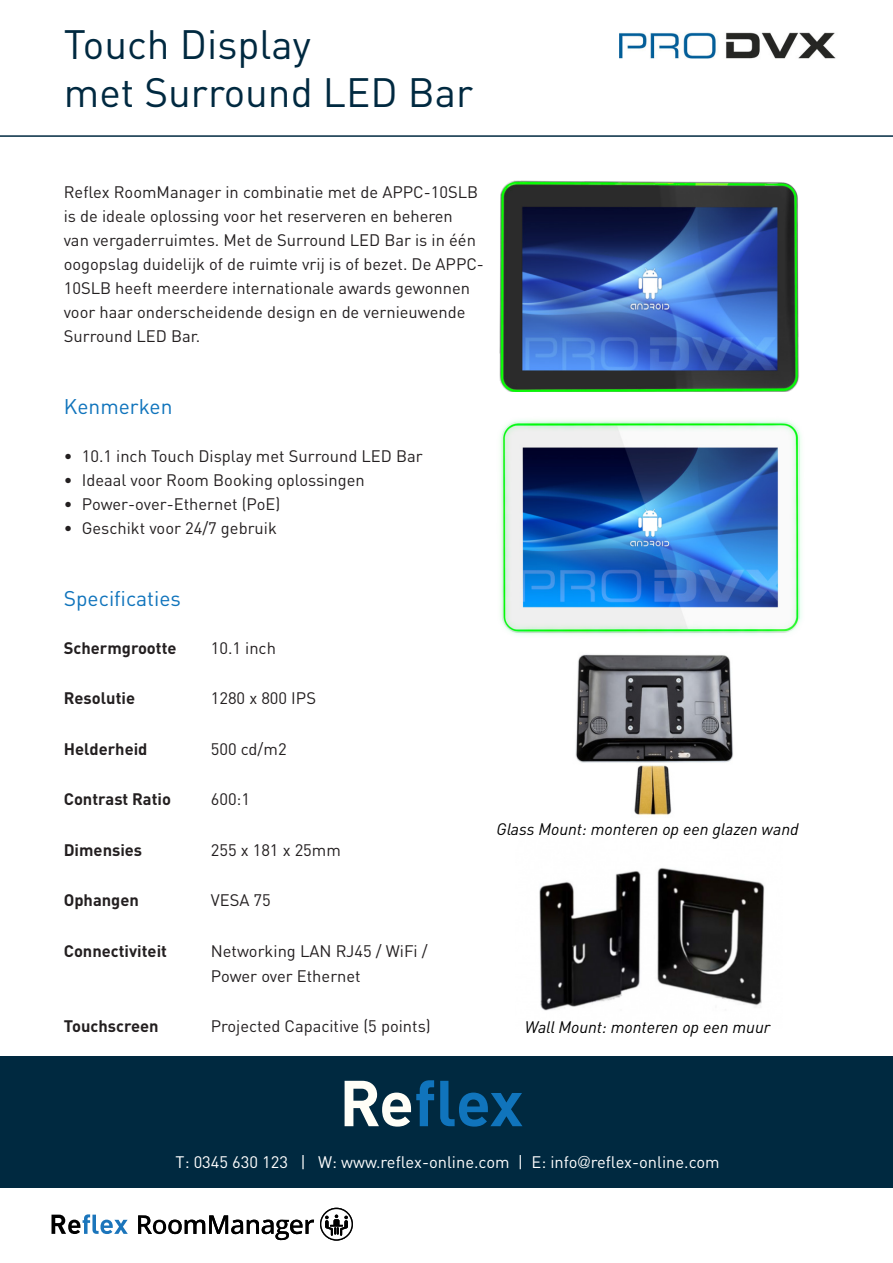
<style>
.page{position:relative;width:893px;height:1263px;background:#fff}
.page>*{position:absolute;margin:0;border:0;box-sizing:border-box;transform-origin:0 0}
.t1{font:700 63.75px "DINOT";letter-spacing:-.01em;color:#1074bc}
.t2{font:40.5px "DINOT";color:#002940}
.t3{font:21px "DINOT";color:#1074bc}
.t4{font:16.5px/24px "DINOT";color:#231f20}
.t5{font:700 16.5px "DINOT";color:#231f20}
.t6{font:16.5px "DINOT";color:#fff}
.t7{font:italic 16.5px "DINOT";color:#000}
.s1{color:#fffef7}
.s2{font-family:"Helvetica Neue";font-weight:300}
</style>
<div class="page">
<div style="left:0;top:1056px;width:893px;height:131px;background:#002940"></div>
<hr style="left:0;top:135px;width:893px;height:2px;background:#002940">
<svg style="left:320px;top:1208px;width:33px;height:32px"></svg>
<svg style="left:138px;top:1215px;width:176px;height:25px"></svg>
<svg style="left:52px;top:1214px;width:76px;height:20px"></svg>
<img style="left:620px;top:32px;width:216px;height:27px">
<img style="left:499px;top:180px;width:300px;height:211px">
<img style="left:539px;top:868px;width:226px;height:143px">
<img style="left:500px;top:420px;width:302px;height:215px">
<img style="left:575px;top:654px;width:158px;height:161px">
<p class="t2" style="left:64px;top:16px;width:249px">Touch Display</p>
<p class="t2" style="left:64px;top:65px;width:411px">met Surround LED Bar</p>
<p class="t4" style="left:64px;top:179px;width:422px">Reflex RoomManager in combinatie met de APPC-10SLB is de ideale oplossing voor het reserveren en beheren<br>van vergaderruimtes. Met de Surround LED Bar is in één oogopslag duidelijk of de ruimte vrij is of bezet. De APPC-10SLB heeft meerdere internationale awards gewonnen voor haar onderscheidende design en de vernieuwende Surround LED Bar.</p>
<p class="t3" style="left:64px;top:392px;width:110px">Kenmerken</p>
<p class="t4" style="left:64px;top:443px;width:360px">• 10.1 inch Touch Display met Surround LED Bar</p>
<p class="t4" style="left:64px;top:467px;width:302px">• Ideaal voor Room Booking oplossingen</p>
<p class="t4" style="left:64px;top:491px;width:218px">• Power-over-Ethernet (PoE)</p>
<p class="t4" style="left:64px;top:515px;width:215px">• Geschikt voor 24/7 gebruik</p>
<p class="t3" style="left:64px;top:584px;width:119px">Specificaties</p>
<p class="t5" style="left:64px;top:637px;width:114px">Schermgrootte</p>
<p class="t4" style="left:211px;top:635px;width:67px">10.1 inch</p>
<p class="t5" style="left:64px;top:687px;width:73px">Resolutie</p>
<p class="t4" style="left:211px;top:686px;width:107px">1280 x 800 IPS</p>
<p class="t5" style="left:64px;top:738px;width:85px">Helderheid</p>
<p class="t4" style="left:211px;top:736px;width:77px">500 cd/m2</p>
<p class="t5" style="left:64px;top:788px;width:109px">Contrast Ratio</p>
<p class="t4" style="left:211px;top:787px;width:41px">600:1</p>
<p class="t5" style="left:64px;top:838px;width:80px">Dimensies</p>
<p class="t4" style="left:211px;top:837px;width:132px">255 x 181 x 25mm</p>
<p class="t5" style="left:64px;top:889px;width:77px">Ophangen</p>
<p class="t4" style="left:211px;top:887px;width:62px">VESA 75</p>
<p class="t5" style="left:64px;top:939px;width:105px">Connectiviteit</p>
<p class="t4" style="left:211px;top:938px;width:218px">Networking LAN RJ45 / WiFi /</p>
<p class="t4" style="left:211px;top:963px;width:151px">Power over Ethernet</p>
<p class="t5" style="left:64px;top:1015px;width:96px">Touchscreen</p>
<p class="t4" style="left:211px;top:1013px;width:221px">Projected Capacitive (5 points)</p>
<p class="t7" style="left:496px;top:817px;width:304px">Glass Mount: monteren op een glazen wand</p>
<p class="t7" style="left:525px;top:1016px;width:247px">Wall Mount: monteren op een muur</p>
<p class="t1" style="left:339px;top:1061px;width:185px"><span class="s1">Re</span>flex</p>
<p class="t6" style="left:176px;top:1151px;width:546px">T: 0345 630 123 | W: www.reflex-online.com | E: info<span class="s2">@</span>reflex-online.com</p>
</div>
